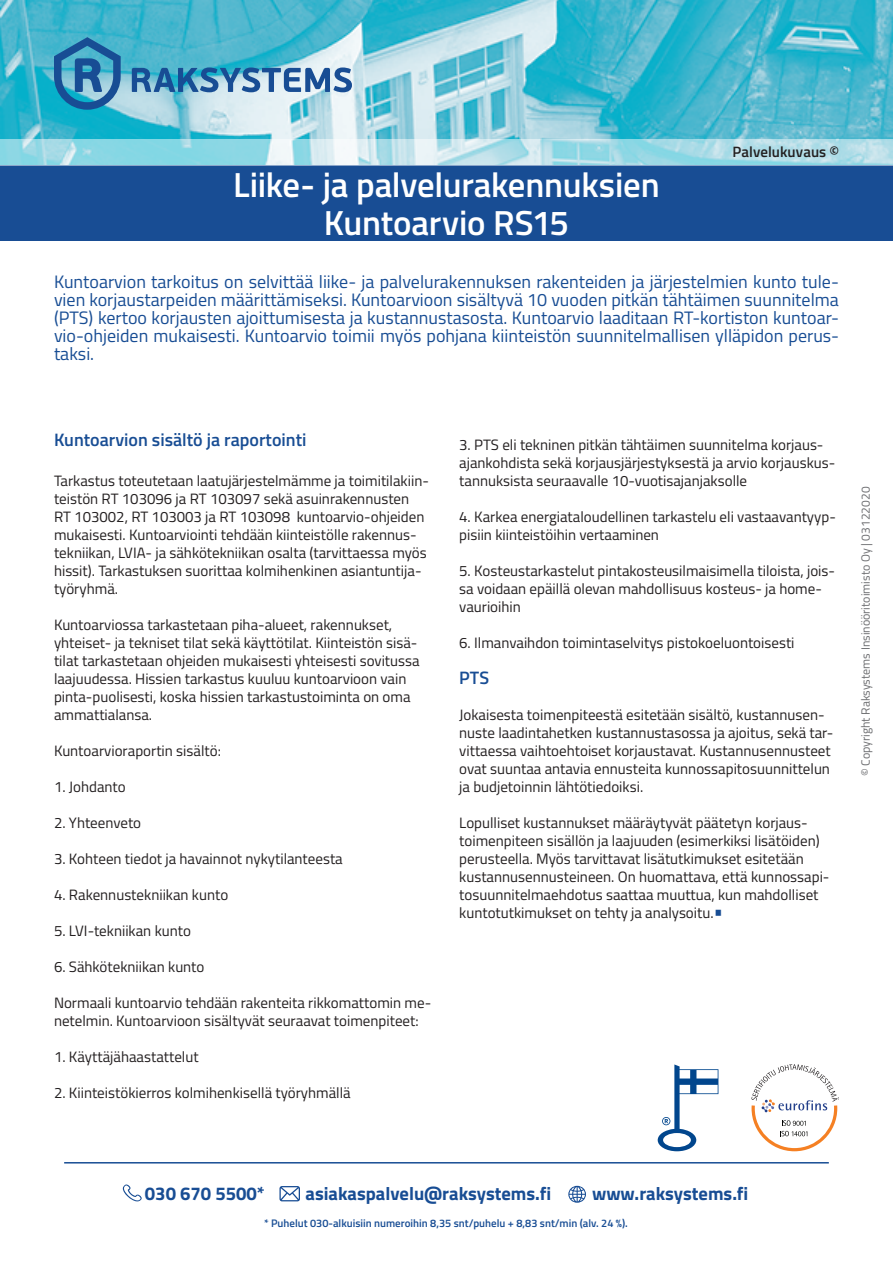
<style>
.page{position:relative;width:893px;height:1263px;background:#fff}
.page>*{position:absolute;margin:0;border:0;box-sizing:border-box;transform-origin:0 0}
.PÄÄOTSIKKO{font:600 34.8px "Titillium";letter-spacing:-.01em;color:#fff}
.ALAPALKKI2{font:700 18.6px "Titillium";color:#184d94}
.INGRESSI_UUSI{font:18px/18px "Titillium";color:#184d94;text-align:justify}
.VÄLIOTSIKKO{font:600 18px "Titillium";color:#184d94}
.LEIPIS{font:15px/18px "Titillium";color:#231f20}
.t1{font:600 15px "Titillium";letter-spacing:.005em;color:#231f20}
.Leipis{font:12px "Titillium";color:#6c6d70}
.ALATEKSTI_PUH_HINNAT{font:600 10.95px "Titillium";color:#184d94}
.s1{font-size:21px;color:#184d94}
</style>
<div class="page">
<img style="left:0;top:0;width:893px;height:139px">
<div style="left:0;top:165px;width:893px;height:76px;background:#184d94"></div>
<svg style="left:0;top:139px;width:893px;height:26px;background:#aadee8"></svg>
<svg style="left:132px;top:67px;width:220px;height:25px;background:#6295bd"></svg>
<svg style="left:54px;top:37px;width:67px;height:73px;background:#3d8cb7"></svg>
<svg style="left:751px;top:1064px;width:88px;height:87px"></svg>
<svg style="left:658px;top:1064px;width:60px;height:87px"></svg>
<hr style="left:64px;top:1162px;width:765px;height:1px;background:#184d94">
<svg style="left:568px;top:1186px;width:18px;height:17px"></svg>
<svg style="left:123px;top:1184px;width:19px;height:17px"></svg>
<svg style="left:279px;top:1186px;width:21px;height:15px"></svg>
<p class="PÄÄOTSIKKO" style="left:233px;top:158px;width:428px">Liike- ja palvelurakennuksien</p>
<p class="PÄÄOTSIKKO" style="left:324px;top:197px;width:247px">Kuntoarvio RS15</p>
<p class="t1" style="left:732px;top:141px;width:108px">Palvelukuvaus ©</p>
<p class="INGRESSI_UUSI" style="left:54px;top:272px;width:786px">Kuntoarvion tarkoitus on selvittää liike- ja palvelurakennuksen rakenteiden ja järjestelmien kunto tule&shy;vien korjaustarpeiden määrittämiseksi. Kuntoarvioon sisältyvä 10 vuoden pitkän tähtäimen suunnitelma (PTS) kertoo korjausten ajoittumisesta ja kustannustasosta. Kuntoarvio laaditaan RT-kortiston kuntoar&shy;vio-ohjeiden mukaisesti. Kuntoarvio toimii myös pohjana kiinteistön suunnitelmallisen ylläpidon perus&shy;taksi.</p>
<p class="VÄLIOTSIKKO" style="left:54px;top:426px;width:254px">Kuntoarvion sisältö ja raportointi</p>
<p class="LEIPIS" style="left:54px;top:471px;width:376px">Tarkastus toteutetaan laatujärjestelmämme ja toimitilakiin&shy;teistön RT 103096 ja RT 103097 sekä asuinrakennusten RT 103002, RT 103003 ja RT 103098 kuntoarvio-ohjeiden mukaisesti. Kuntoarviointi tehdään kiinteistölle rakennus&shy;tekniikan, LVIA- ja sähkötekniikan osalta (tarvittaessa myös hissit). Tarkastuksen suorittaa kolmihenkinen asiantuntija&shy;työryhmä.</p>
<p class="LEIPIS" style="left:54px;top:615px;width:367px">Kuntoarviossa tarkastetaan piha-alueet, rakennukset, yhteiset- ja tekniset tilat sekä käyttötilat. Kiinteistön sisä&shy;tilat tarkastetaan ohjeiden mukaisesti yhteisesti sovitussa laajuudessa. Hissien tarkastus kuuluu kuntoarvioon vain pinta-puolisesti, koska hissien tarkastustoiminta on oma ammattialansa.</p>
<p class="LEIPIS" style="left:54px;top:741px;width:168px">Kuntoarvioraportin sisältö:</p>
<p class="LEIPIS" style="left:54px;top:777px;width:73px">1. Johdanto</p>
<p class="LEIPIS" style="left:54px;top:813px;width:89px">2. Yhteenveto</p>
<p class="LEIPIS" style="left:54px;top:849px;width:290px">3. Kohteen tiedot ja havainnot nykytilanteesta</p>
<p class="LEIPIS" style="left:54px;top:885px;width:176px">4. Rakennustekniikan kunto</p>
<p class="LEIPIS" style="left:54px;top:921px;width:139px">5. LVI-tekniikan kunto</p>
<p class="LEIPIS" style="left:54px;top:957px;width:152px">6. Sähkötekniikan kunto</p>
<p class="LEIPIS" style="left:54px;top:993px;width:379px">Normaali kuntoarvio tehdään rakenteita rikkomattomin me&shy;netelmin. Kuntoarvioon sisältyvät seuraavat toimenpiteet:</p>
<p class="LEIPIS" style="left:54px;top:1047px;width:146px">1. Käyttäjähaastattelut</p>
<p class="LEIPIS" style="left:54px;top:1083px;width:298px">2. Kiinteistökierros kolmihenkisellä työryhmällä</p>
<p class="LEIPIS" style="left:459px;top:435px;width:377px">3. PTS eli tekninen pitkän tähtäimen suunnitelma korjaus&shy;ajankohdista sekä korjausjärjestyksestä ja arvio korjauskus&shy;tannuksista seuraavalle 10-vuotisajanjaksolle</p>
<p class="LEIPIS" style="left:459px;top:507px;width:378px">4. Karkea energiataloudellinen tarkastelu eli vastaavantyyp&shy;pisiin kiinteistöihin vertaaminen</p>
<p class="LEIPIS" style="left:459px;top:561px;width:377px">5. Kosteustarkastelut pintakosteusilmaisimella tiloista, jois&shy;sa voidaan epäillä olevan mahdollisuus kosteus- ja home&shy;vaurioihin</p>
<p class="LEIPIS" style="left:459px;top:633px;width:337px">6. Ilmanvaihdon toimintaselvitys pistokoeluontoisesti</p>
<p class="VÄLIOTSIKKO" style="left:459px;top:664px;width:31px">PTS</p>
<p class="LEIPIS" style="left:459px;top:705px;width:376px">Jokaisesta toimenpiteestä esitetään sisältö, kustannusen&shy;nuste laadintahetken kustannustasossa ja ajoitus, sekä tar&shy;vittaessa vaihtoehtoiset korjaustavat. Kustannusennusteet ovat suuntaa antavia ennusteita kunnossapitosuunnittelun ja budjetoinnin lähtötiedoiksi.</p>
<p class="LEIPIS" style="left:459px;top:813px;width:372px">Lopulliset kustannukset määräytyvät päätetyn korjaus&shy;toimenpiteen sisällön ja laajuuden (esimerkiksi lisätöiden) perusteella. Myös tarvittavat lisätutkimukset esitetään kustannusennusteineen. On huomattava, että kunnossapi&shy;tosuunnitelmaehdotus saattaa muuttua, kun mahdolliset kuntotutkimukset on tehty ja analysoitu.<span class="s1">•</span></p>
<p class="Leipis" style="left:857px;top:776px;width:291px;rotate:-90deg">© Copyright Raksystems Insinööritoimisto Oy | 03122020</p>
<p class="ALAPALKKI2" style="left:145px;top:1179px;width:121px">030 670 5500*</p>
<p class="ALAPALKKI2" style="left:306px;top:1179px;width:247px">asiakaspalvelu@raksystems.fi</p>
<p class="ALAPALKKI2" style="left:592px;top:1179px;width:158px">www.raksystems.fi</p>
<p class="ALATEKSTI_PUH_HINNAT" style="left:264px;top:1215px;width:365px">* Puhelut 030-alkuisiin numeroihin 8,35 snt/puhelu + 8,83 snt/min (alv. 24 %).</p>
</div>
